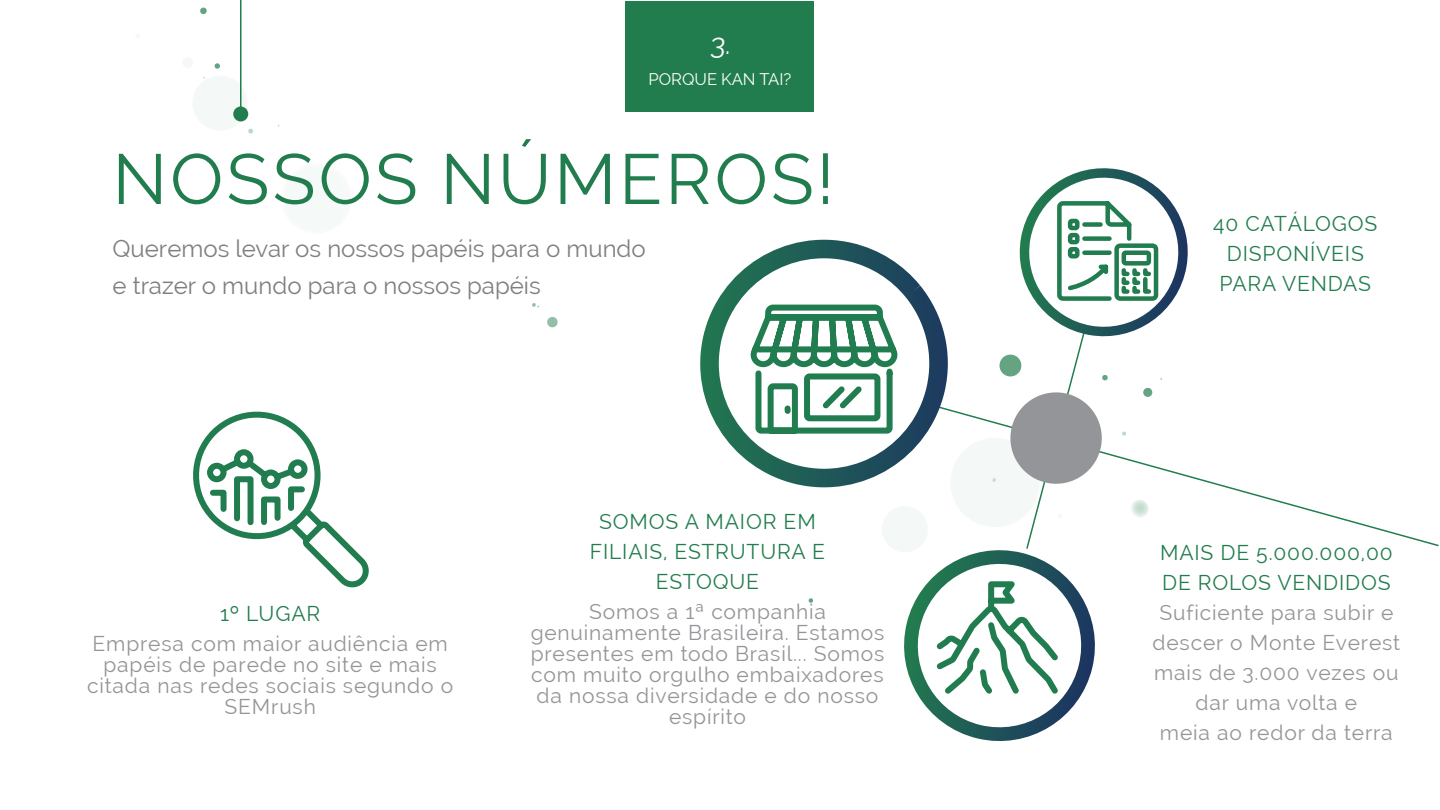
<style>
.page{position:relative;width:1440px;height:810px;background:#fff}
.page>*{position:absolute;margin:0;border:0;box-sizing:border-box;transform-origin:0 0}
.t1{font:70.72px "Raleway";letter-spacing:.04em;color:#227d4e}
.t2{font:28.5px "Raleway";color:#fff}
.t3{font:24px/37.5px "Raleway";color:#808080}
.t4{font:21px/21px "Raleway";letter-spacing:.04em;color:#939598;text-align:center}
.t5{font:21px/30px "Raleway";letter-spacing:.04em;color:#227d4e;text-align:center}
.t6{font:16.5px "Raleway";color:#fff}
</style>
<div class="page">
<svg style="left:200px;top:7px;width:7px;height:8px"></svg>
<svg style="left:183px;top:58px;width:70px;height:76px"></svg>
<svg style="left:547px;top:317px;width:11px;height:11px"></svg>
<svg style="left:532px;top:303px;width:7px;height:5px"></svg>
<svg style="left:882px;top:512px;width:45px;height:27px"></svg>
<svg style="left:808px;top:598px;width:5px;height:5px"></svg>
<hr style="left:240px;top:0;width:2px;height:114px;background:#227d4e">
<div style="left:233px;top:106px;width:15px;height:15px;background:#227d4e;border-radius:50%"></div>
<svg style="left:1200px;top:478px;width:239px;height:69px"></svg>
<svg style="left:885px;top:532px;width:210px;height:209px"></svg>
<svg style="left:700px;top:239px;width:244px;height:273px"></svg>
<svg style="left:931px;top:578px;width:132px;height:121px"></svg>
<svg style="left:193px;top:411px;width:176px;height:177px"></svg>
<div style="left:626px;top:1px;width:188px;height:110px;background:#227d4e"></div>
<svg style="left:749px;top:302px;width:150px;height:135px"></svg>
<svg style="left:944px;top:168px;width:256px;height:382px"></svg>
<h2 class="t2" style="left:710px;top:28px;width:25px">3.</h2>
<p class="t6" style="left:648px;top:69px;width:145px">PORQUE KAN TAI?</p>
<h1 class="t1" style="left:112px;top:138px;width:723px">NOSSOS NÚMEROS!</h1>
<p class="t3" style="left:112px;top:229px;width:535px">Queremos levar os nossos papéis para o mundo e trazer o mundo para o nossos papéis</p>
<p class="t5" style="left:220px;top:598px;width:102px">1º LUGAR</p>
<p class="t4" style="left:87px;top:633px;width:368px">Empresa com maior audiência em papéis de parede no site e mais citada nas redes sociais segundo o<br>SEMrush</p>
<p class="t5" style="left:590px;top:506px;width:237px">SOMOS A MAIOR EM<br>FILIAIS, ESTRUTURA E<br>ESTOQUE</p>
<p class="t4" style="left:531px;top:601px;width:355px">Somos a 1ª companhia genuinamente Brasileira. Estamos presentes em todo Brasil... Somos com muito orgulho embaixadores da nossa diversidade e do nosso espírito</p>
<p class="t5" style="left:1213px;top:209px;width:166px">40 CATÁLOGOS<br>DISPONÍVEIS<br>PARA VENDAS</p>
<p class="t5" style="left:1160px;top:537px;width:234px;text-align:left">MAIS DE 5.000.000,00<br>DE ROLOS VENDIDOS</p>
<p class="t4" style="left:1153px;top:597px;width:249px;line-height:30px">Suficiente para subir e descer o Monte Everest mais de 3.000 vezes ou dar uma volta e<br>meia ao redor da terra</p>
</div>
